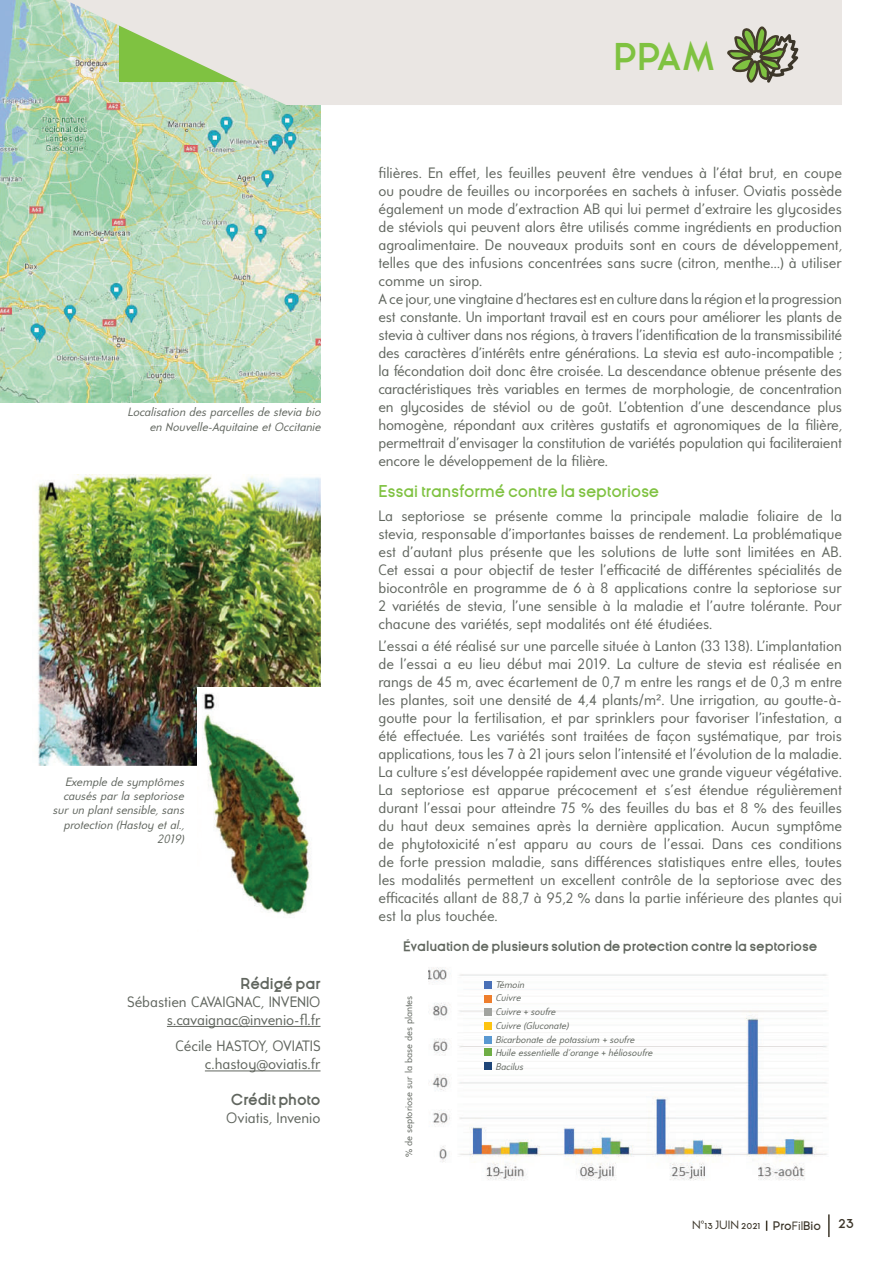
<style>
.page{position:relative;width:893px;height:1263px;background:#fff}
.page>*{position:absolute;margin:0;border:0;box-sizing:border-box;transform-origin:0 0}
.t1{font:700 36.6px "Ginora Sans";color:#7fc241}
.t2{font:600 16.5px "Ginora Sans";color:#7fc241}
.t3{font:15px/18px "Universalis ADF Std";letter-spacing:-.01em;color:#61665f;text-align:justify}
.t4{font:700 15px "Ginora Sans";letter-spacing:-.005em;color:#61665f}
.t5{font:700 13.35px "Ginora Sans";letter-spacing:-.01em;color:#626860}
.t6{font:italic 12px/14.4px "Universalis ADF Std";color:#61665f;text-align:right}
.t7{font:12px "Ginora Sans";color:#3c362a}
.t8{font:italic 9.75px/13.2px "Universalis ADF Std";color:#61665f}
.t9{font:9.75px "Universalis ADF Std";color:#61665f}
.s1{font-weight:600}
.s2{font-size:18px}
</style>
<div class="page">
<hr style="left:828px;top:1214px;width:2px;height:23px;background:#3c362a">
<img style="left:0;top:0;width:321px;height:402px">
<img style="left:37px;top:474px;width:284px;height:292px">
<img style="left:197px;top:687px;width:124px;height:228px">
<img style="left:429px;top:967px;width:399px;height:214px">
<hr style="left:167px;top:1026px;width:154px;height:1px;background:#61665f">
<hr style="left:205px;top:1070px;width:116px;height:1px;background:#61665f">
<div style="left:484px;top:981px;width:8px;height:8px;background:#4970b7"></div>
<div style="left:484px;top:995px;width:8px;height:8px;background:#ee7e2d"></div>
<div style="left:484px;top:1008px;width:8px;height:8px;background:#a1a39f"></div>
<div style="left:484px;top:1022px;width:8px;height:8px;background:#fdc411"></div>
<div style="left:484px;top:1036px;width:8px;height:8px;background:#5998d1"></div>
<svg style="left:65px;top:0;width:777px;height:105px;background:#e0e3d7"></svg>
<svg style="left:727px;top:26px;width:72px;height:65px;background:#a4aa8f"></svg>
<div style="left:484px;top:1048px;width:8px;height:8px;background:#6fae45"></div>
<div style="left:484px;top:1062px;width:8px;height:8px;background:#1e4578"></div>
<p class="t6" style="left:127px;top:405px;width:195px">Localisation des parcelles de stevia bio en Nouvelle-Aquitaine et Occitanie</p>
<p class="t6" style="left:53px;top:774px;width:133px">Exemple de symptômes causés par la septoriose sur un plant sensible, sans protection (Hastoy et al.,<br>2019)</p>
<p class="t4" style="left:241px;top:975px;width:81px">Rédigé par</p>
<p class="t3" style="left:127px;top:992px;width:195px;text-align:right">Sébastien CAVAIGNAC, INVENIO s.cavaignac@invenio-fl.fr</p>
<p class="t3" style="left:175px;top:1036px;width:147px;text-align:right">Cécile HASTOY, OVIATIS c.hastoy@oviatis.fr</p>
<p class="t4" style="left:231px;top:1092px;width:91px">Crédit photo</p>
<p class="t3" style="left:226px;top:1108px;width:96px">Oviatis, Invenio</p>
<h1 class="t1" style="left:614px;top:37px;width:103px">PPAM</h1>
<p class="t3" style="left:378px;top:163px;width:465px;text-align:left">filières. En effet, les feuilles peuvent être vendues à l’état brut, en coupe ou poudre de feuilles ou incorporées en sachets à infuser. Oviatis possède également un mode d’extraction AB qui lui permet d’extraire les glycosides de stéviols qui peuvent alors être utilisés comme ingrédients en production agroalimentaire. De nouveaux produits sont en cours de développement, telles que des infusions concentrées sans sucre (citron, menthe…) à utiliser comme un sirop.<br>A ce jour, une vingtaine d’hectares est en culture dans la région et la progression est constante. Un important travail est en cours pour améliorer les plants de stevia à cultiver dans nos régions, à travers l’identification de la transmissibilité des caractères d’intérêts entre générations. La stevia est auto-incompatible ; la fécondation doit donc être croisée. La descendance obtenue présente des caractéristiques très variables en termes de morphologie, de concentration en glycosides de stéviol ou de goût. L’obtention d’une descendance plus homogène, répondant aux critères gustatifs et agronomiques de la filière, permettrait d’envisager la constitution de variétés population qui faciliteraient encore le développement de la filière.</p>
<p class="t2" style="left:378px;top:482px;width:282px">Essai transformé contre la septoriose</p>
<p class="t3" style="left:378px;top:506px;width:465px">La septoriose se présente comme la principale maladie foliaire de la stevia, responsable d’importantes baisses de rendement. La problématique est d’autant plus présente que les solutions de lutte sont limitées en AB.<br>Cet essai a pour objectif de tester l’efficacité de différentes spécialités de biocontrôle en programme de 6 à 8 applications contre la septoriose sur 2 variétés de stevia, l’une sensible à la maladie et l’autre tolérante. Pour chacune des variétés, sept modalités ont été étudiées.</p>
<p class="t3" style="left:378px;top:637px;width:465px">L’essai a été réalisé sur une parcelle située à Lanton (33 138). L’implantation de l’essai a eu lieu début mai 2019. La culture de stevia est réalisée en rangs de 45 m, avec écartement de 0,7 m entre les rangs et de 0,3 m entre les plantes, soit une densité de 4,4 plants/m². Une irrigation, au goutte-à&shy;goutte pour la fertilisation, et par sprinklers pour favoriser l’infestation, a été effectuée. Les variétés sont traitées de façon systématique, par trois applications, tous les 7 à 21 jours selon l’intensité et l’évolution de la maladie.<br>La culture s’est développée rapidement avec une grande vigueur végétative.<br>La septoriose est apparue précocement et s’est étendue régulièrement durant l’essai pour atteindre 75 % des feuilles du bas et 8 % des feuilles du haut deux semaines après la dernière application. Aucun symptôme de phytotoxicité n’est apparu au cours de l’essai. Dans ces conditions de forte pression maladie, sans différences statistiques entre elles, toutes les modalités permettent un excellent contrôle de la septoriose avec des efficacités allant de 88,7 à 95,2 % dans la partie inférieure des plantes qui est la plus touchée.</p>
<p class="t5" style="left:403px;top:939px;width:416px">évaluation de plusieurs solution de protection contre la septoriose</p>
<p class="t8" style="left:495px;top:978px;width:62px">Témoin<br>Cuivre<br>Cuivre + soufre</p>
<p class="t8" style="left:495px;top:1019px;width:140px;line-height:13.8px">Cuivre (Gluconate)<br>Bicarbonate de potassium + soufre</p>
<p class="t9" style="left:403px;top:1157px;width:163px;rotate:-90deg">% de septoriose sur la base des plantes</p>
<p class="t8" style="left:495px;top:1045px;width:159px;line-height:13.8px">Huile essentielle d'orange + héliosoufre<br>Bacilus</p>
<p class="t7" style="left:692px;top:1218px;width:163px">N°13 JUIN 2021 <span class="s1">Pro</span>Fil<span class="s1">Bio</span> <span class="s2">23</span></p>
</div>
